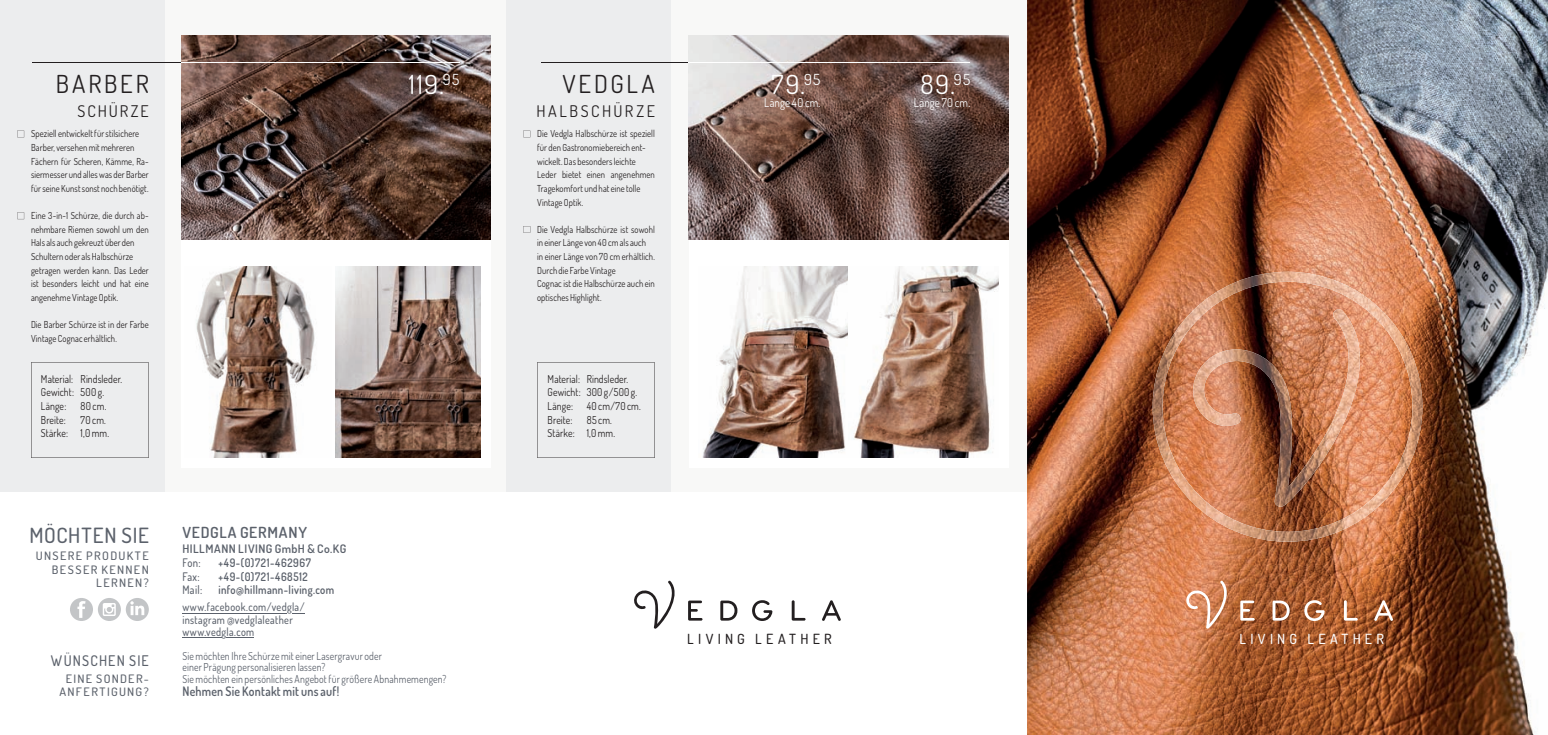
<style>
.page{position:relative;width:1548px;height:735px;background:#fff}
.page>*{position:absolute;margin:0;border:0;box-sizing:border-box;transform-origin:0 0}
.t1{font:26.25px "Dosis";letter-spacing:.075em;color:#fff}
.t2{font:24.68px "Dosis";letter-spacing:.12em;color:#231f20}
.t3{font:500 21px "Dosis";letter-spacing:.035em;color:#5b616b}
.t4{font:16.1px "Dosis";letter-spacing:.15em;color:#231f20}
.t5{font:16.1px "Dosis";letter-spacing:.125em;color:#231f20}
.t6{font:600 15.4px "Dosis";letter-spacing:.05em;color:#5b616b}
.t7{font:500 14.7px "Dosis";letter-spacing:.09em;color:#5b616b;scale:.95 1}
.t8{font:500 14px "Dosis";letter-spacing:.31em;color:#231f20}
.t9{font:500 14px "Dosis";letter-spacing:.31em;color:#fff}
.t10{font:600 13.12px "Dosis";letter-spacing:.02em;color:#5b616b;scale:.9 1}
.t11{font:12.25px "Dosis";letter-spacing:.01em;color:#fff;scale:.9 1}
.t12{font:600 11.9px "Dosis";letter-spacing:.065em;color:#5b616b;scale:.9 1}
.t13{font:600 11.9px "Dosis";letter-spacing:.04em;color:#5b616b}
.t14{font:600 11.9px "Dosis";letter-spacing:.04em;color:#5b616b;scale:.9 1}
.t15{font:500 11.9px "Dosis";letter-spacing:.03em;color:#5b616b;scale:.9 1}
.t16{font:500 11.72px/13.7px "Dosis";letter-spacing:.115em;color:#5b616b;text-align:right;scale:1.05 1}
.t17{font:500 11.38px/12.2px "Dosis";letter-spacing:.03em;color:#5b616b;scale:.9 1}
.t18{font:10.85px/13.7px "Dosis";letter-spacing:.01em;color:#231f20;scale:.9 1}
.t19{font:10.85px/11.4px "Dosis";letter-spacing:.01em;color:#5b616b;scale:.9 1}
.t20{font:9.62px/13.7px "Dosis";letter-spacing:.01em;color:#231f20;scale:.9 1}
</style>
<div class="page">
<div style="left:0;top:0;width:165px;height:491px;background:#ecedee"></div>
<div style="left:506px;top:0;width:165px;height:491px;background:#ecedee"></div>
<div style="left:165px;top:0;width:341px;height:491px;background:#f8f8f7"></div>
<div style="left:671px;top:0;width:877px;height:491px;background:#f8f8f7"></div>
<div style="left:181px;top:35px;width:309px;height:433px;background:#fff"></div>
<div style="left:688px;top:35px;width:320px;height:433px;background:#fff"></div>
<img style="left:181px;top:35px;width:309px;height:204px">
<img style="left:688px;top:35px;width:320px;height:204px">
<img style="left:196px;top:267px;width:119px;height:190px">
<img style="left:336px;top:267px;width:144px;height:190px">
<img style="left:702px;top:267px;width:296px;height:190px">
<img style="left:1027px;top:0;width:521px;height:734px">
<hr style="left:32px;top:62px;width:150px;height:1px;background:#231f20">
<hr style="left:541px;top:62px;width:147px;height:1px;background:#231f20">
<hr style="left:181px;top:62px;width:278px;height:1px;background:#fff">
<hr style="left:688px;top:62px;width:282px;height:1px;background:#fff">
<svg style="left:31px;top:362px;width:118px;height:95px"></svg>
<svg style="left:17px;top:130px;width:7px;height:7px"></svg>
<svg style="left:17px;top:212px;width:7px;height:7px"></svg>
<svg style="left:537px;top:362px;width:118px;height:95px"></svg>
<svg style="left:523px;top:130px;width:7px;height:7px"></svg>
<svg style="left:523px;top:226px;width:7px;height:7px"></svg>
<hr style="left:182px;top:612px;width:105px;height:1px;background:#5b616b">
<hr style="left:182px;top:637px;width:40px;height:1px;background:#5b616b">
<svg style="left:227px;top:637px;width:27px;height:1px"></svg>
<div style="left:70px;top:597px;width:23px;height:23px;background:#c3c5c7;border-radius:50%"></div>
<svg style="left:77px;top:601px;width:9px;height:16px"></svg>
<svg style="left:126px;top:598px;width:23px;height:22px"></svg>
<svg style="left:98px;top:597px;width:23px;height:23px"></svg>
<svg style="left:103px;top:602px;width:13px;height:13px"></svg>
<svg style="left:1182px;top:579px;width:211px;height:49px;background:#b8724a"></svg>
<img style="left:1152px;top:271px;width:217px;height:163px">
<img style="left:1368px;top:298px;width:54px;height:216px">
<img style="left:1155px;top:433px;width:51px;height:81px">
<img style="left:1260px;top:433px;width:109px;height:108px">
<img style="left:1206px;top:501px;width:55px;height:37px">
<svg style="left:634px;top:580px;width:207px;height:48px"></svg>
<h2 class="t2" style="left:56px;top:68px;width:95px">BARBER</h2>
<h3 class="t5" style="left:77px;top:100px;width:73px">SCHÜRZE</h3>
<p class="t20" style="left:31px;top:127px;width:132px">Speziell entwickelt für stilsichere Barber, versehen mit mehreren Fächern für Scheren, Kämme, Ra&shy;siermesser und alles was der Barber für seine Kunst sonst noch benötigt.</p>
<p class="t20" style="left:31px;top:208px;width:132px">Eine 3-in-1 Schürze, die durch ab&shy;nehmbare Riemen sowohl um den<br>Hals als auch gekreuzt über den<br>Schultern oder als Halbschürze getragen werden kann. Das Leder ist besonders leicht und hat eine angenehme Vintage Optik.</p>
<p class="t20" style="left:31px;top:317px;width:132px">Die Barber Schürze ist in der Farbe<br>Vintage Cognac erhältlich.</p>
<h1 class="t1" style="left:409px;top:67px;width:52px">119.<sup>95</sup></h1>
<h1 class="t1" style="left:920px;top:67px;width:51px">89.<sup>95</sup></h1>
<h1 class="t1" style="left:771px;top:67px;width:50px">79.<sup>95</sup></h1>
<p class="t11" style="left:764px;top:94px;width:64px">Länge 40 cm.</p>
<p class="t11" style="left:914px;top:94px;width:64px">Länge 70 cm.</p>
<h2 class="t2" style="left:562px;top:68px;width:94px">VEDGLA</h2>
<h3 class="t4" style="left:536px;top:100px;width:120px">HALBSCHÜRZE</h3>
<p class="t20" style="left:537px;top:127px;width:132px">Die Vedgla Halbschürze ist speziell für den Gastronomiebereich ent&shy;wickelt. Das besonders leichte<br>Leder bietet einen angenehmen<br>Tragekomfort und hat eine tolle<br>Vintage Optik.</p>
<p class="t20" style="left:537px;top:222px;width:132px">Die Vedgla Halbschürze ist sowohl in einer Länge von 40 cm als auch<br>in einer Länge von 70 cm erhältlich.<br>Durch die Farbe Vintage<br>Cognac ist die Halbschürze auch ein optisches Highlight.</p>
<p class="t18" style="left:41px;top:371px;width:92px">Material: Rindsleder.<br>Gewicht: 500 g.<br>Länge:</p>
<p class="t18" style="left:81px;top:399px;width:30px">80 cm.</p>
<p class="t18" style="left:548px;top:371px;width:101px">Material: Rindsleder.<br>Gewicht: 300 g/500 g.<br>Länge:</p>
<p class="t18" style="left:587px;top:399px;width:62px">40 cm/70 cm.</p>
<p class="t18" style="left:41px;top:412px;width:77px;text-align:right">70 cm.<br>Stärke: 1,0 mm.</p>
<p class="t18" style="left:41px;top:412px;width:29px">Breite:</p>
<p class="t18" style="left:548px;top:412px;width:77px;text-align:right">85 cm.<br>Stärke: 1,0 mm.</p>
<p class="t18" style="left:548px;top:412px;width:29px">Breite:</p>
<h3 class="t3" style="left:29px;top:521px;width:121px">MÖCHTEN SIE</h3>
<p class="t16" style="left:36px;top:548px;width:109px">UNSERE PRODUKTE<br>BESSER KENNEN<br>LERNEN?</p>
<h3 class="t7" style="left:51px;top:650px;width:105px">WÜNSCHEN SIE</h3>
<p class="t16" style="left:59px;top:671px;width:87px;text-align:center">EINE SONDER-<br>ANFERTIGUNG?</p>
<h3 class="t6" style="left:182px;top:522px;width:126px">VEDGLA GERMANY</h3>
<p class="t13" style="left:182px;top:541px;width:166px">HILLMANN LIVING GmbH &amp; Co.KG</p>
<p class="t15" style="left:182px;top:554px;width:22px">Fon:</p>
<p class="t12" style="left:218px;top:554px;width:104px">+49-(0)721-462967</p>
<p class="t15" style="left:182px;top:568px;width:21px">Fax:</p>
<p class="t12" style="left:218px;top:568px;width:101px">+49-(0)721-468512</p>
<p class="t15" style="left:182px;top:581px;width:24px">Mail:</p>
<p class="t14" style="left:218px;top:581px;width:130px">info@hillmann-living.com</p>
<p class="t17" style="left:182px;top:600px;width:137px">www.facebook.com/vedgla/ instagram @vedglaleather www.vedgla.com</p>
<p class="t19" style="left:182px;top:649px;width:295px">Sie möchten Ihre Schürze mit einer Lasergravur oder<br>einer Prägung personalisieren lassen?<br>Sie möchten ein persönliches Angebot für größere Abnahmemengen?</p>
<h3 class="t10" style="left:182px;top:682px;width:176px">Nehmen Sie Kontakt mit uns auf!</h3>
<h3 class="t8" style="left:687px;top:629px;width:146px">LIVING LEATHER</h3>
<h3 class="t9" style="left:1239px;top:629px;width:146px">LIVING LEATHER</h3>
</div>
